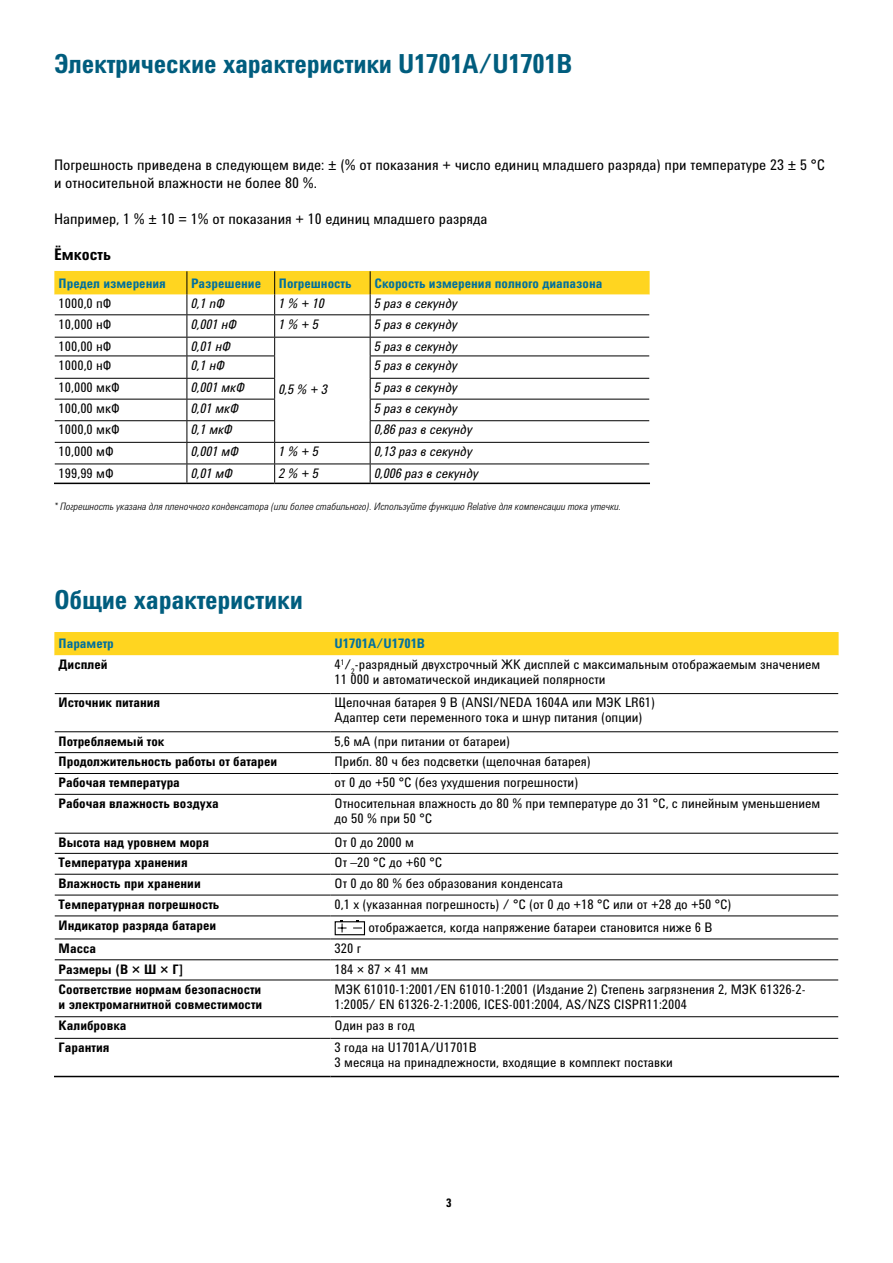
<style>
.page{position:relative;width:893px;height:1263px;background:#fff}
.page>*{position:absolute;margin:0;border:0;box-sizing:border-box;transform-origin:0 0}
.t1{font:700 27px "Agilent Condensed CFF";letter-spacing:-.01em;color:#005d7e}
.t2{font:700 16.5px "Agilent Condensed CFF";color:#000}
.t3{font:15px/18px "Agilent Condensed CFF";color:#000}
.t4{font:13.5px/15px "Agilent Condensed CFF";color:#000}
.t5{font:700 13.5px/15px "Agilent Condensed CFF";color:#000}
.t6{font:italic 13.5px "Agilent Condensed CFF";color:#000}
.t7{font:700 13.5px "Agilent Condensed CFF";color:#00709e}
.t8{font:italic 13.5px "Agilent Condensed CFF";color:#000}
.t9{font:700 12px "Agilent Condensed CFF";color:#000}
.t10{font:italic 300 10.5px "Agilent Condensed CFF";color:#000}
.s1{font-style:inherit}
</style>
<div class="page">
<hr style="left:54px;top:483px;width:133px;height:1px;background:#000">
<hr style="left:187px;top:483px;width:88px;height:1px;background:#000">
<hr style="left:275px;top:483px;width:95px;height:1px;background:#000">
<hr style="left:370px;top:483px;width:280px;height:1px;background:#000">
<svg style="left:54px;top:271px;width:596px;height:212px"></svg>
<div style="left:54px;top:632px;width:785px;height:23px;background:#ffd520"></div>
<svg style="left:54px;top:655px;width:785px;height:421px"></svg>
<hr style="left:55px;top:693px;width:275px;height:1px;background:#000">
<hr style="left:330px;top:693px;width:508px;height:1px;background:#000">
<hr style="left:55px;top:731px;width:275px;height:1px;background:#000">
<hr style="left:330px;top:731px;width:508px;height:1px;background:#000">
<hr style="left:55px;top:752px;width:275px;height:1px;background:#000">
<hr style="left:330px;top:752px;width:508px;height:1px;background:#000">
<hr style="left:55px;top:773px;width:275px;height:1px;background:#000">
<hr style="left:330px;top:773px;width:508px;height:1px;background:#000">
<hr style="left:55px;top:794px;width:275px;height:1px;background:#000">
<hr style="left:330px;top:794px;width:508px;height:1px;background:#000">
<hr style="left:55px;top:833px;width:275px;height:1px;background:#000">
<hr style="left:330px;top:833px;width:508px;height:1px;background:#000">
<hr style="left:55px;top:853px;width:275px;height:1px;background:#000">
<hr style="left:330px;top:853px;width:508px;height:1px;background:#000">
<hr style="left:55px;top:874px;width:275px;height:1px;background:#000">
<hr style="left:330px;top:874px;width:508px;height:1px;background:#000">
<hr style="left:55px;top:895px;width:275px;height:1px;background:#000">
<hr style="left:330px;top:895px;width:508px;height:1px;background:#000">
<hr style="left:55px;top:915px;width:275px;height:1px;background:#000">
<hr style="left:330px;top:915px;width:508px;height:1px;background:#000">
<hr style="left:55px;top:938px;width:275px;height:1px;background:#000">
<hr style="left:330px;top:938px;width:508px;height:1px;background:#000">
<hr style="left:55px;top:959px;width:275px;height:1px;background:#000">
<hr style="left:330px;top:959px;width:508px;height:1px;background:#000">
<hr style="left:55px;top:979px;width:275px;height:1px;background:#000">
<hr style="left:330px;top:979px;width:508px;height:1px;background:#000">
<hr style="left:55px;top:1016px;width:275px;height:1px;background:#000">
<hr style="left:330px;top:1016px;width:508px;height:1px;background:#000">
<hr style="left:55px;top:1038px;width:275px;height:1px;background:#000">
<hr style="left:330px;top:1038px;width:508px;height:1px;background:#000">
<hr style="left:54px;top:1076px;width:276px;height:1px;background:#000">
<hr style="left:330px;top:1076px;width:509px;height:1px;background:#000">
<div style="left:335px;top:921px;width:30px;height:14px;border:1px solid #000"></div>
<svg style="left:338px;top:920px;width:8px;height:12px"></svg>
<h1 class="t1" style="left:54px;top:43px;width:520px">Электрические характеристики U1701A/U1701B</h1>
<p class="t3" style="left:54px;top:156px;width:772px">Погрешность приведена в следующем виде: ± (% от показания + число единиц младшего разряда) при температуре 23 ± 5 °C и относительной влажности не более 80 %.</p>
<p class="t3" style="left:54px;top:210px;width:435px">Например, 1 % ± 10 = 1% от показания + 10 единиц младшего разряда</p>
<p class="t2" style="left:54px;top:242px;width:58px">Ёмкость</p>
<p class="t7" style="left:59px;top:273px;width:109px">Предел измерения</p>
<p class="t7" style="left:191px;top:273px;width:71px">Разрешение</p>
<p class="t7" style="left:279px;top:273px;width:74px">Погрешность</p>
<p class="t7" style="left:374px;top:273px;width:230px">Скорость измерения полного диапазона</p>
<p class="t4" style="left:59px;top:296px;width:55px">1000,0 пФ</p>
<p class="t6" style="left:191px;top:293px;width:35px">0,1 пФ</p>
<p class="t6" style="left:279px;top:293px;width:47px">1 % + 10</p>
<p class="t6" style="left:374px;top:293px;width:85px">5 раз в секунду</p>
<p class="t4" style="left:59px;top:316px;width:55px">10,000 нФ</p>
<p class="t6" style="left:191px;top:314px;width:47px">0,001 нФ</p>
<p class="t6" style="left:279px;top:314px;width:41px">1 % + 5</p>
<p class="t6" style="left:374px;top:314px;width:85px">5 раз в секунду</p>
<p class="t4" style="left:59px;top:338px;width:55px">100,00 нФ</p>
<p class="t6" style="left:191px;top:336px;width:41px">0,01 нФ</p>
<p class="t6" style="left:279px;top:380px;width:50px">0,5 % + 3</p>
<p class="t6" style="left:374px;top:336px;width:85px">5 раз в секунду</p>
<p class="t4" style="left:59px;top:357px;width:55px">1000,0 нФ</p>
<p class="t6" style="left:191px;top:355px;width:35px">0,1 нФ</p>
<p class="t6" style="left:374px;top:355px;width:85px">5 раз в секунду</p>
<p class="t4" style="left:59px;top:379px;width:63px">10,000 мкФ</p>
<p class="t8" style="left:191px;top:377px;width:55px">0,001 <span class="s1">мкФ</span></p>
<p class="t6" style="left:374px;top:377px;width:85px">5 раз в секунду</p>
<p class="t4" style="left:59px;top:400px;width:63px">100,00 мкФ</p>
<p class="t6" style="left:191px;top:398px;width:49px">0,01 мкФ</p>
<p class="t6" style="left:374px;top:398px;width:85px">5 раз в секунду</p>
<p class="t4" style="left:59px;top:422px;width:63px">1000,0 мкФ</p>
<p class="t6" style="left:191px;top:420px;width:43px">0,1 мкФ</p>
<p class="t6" style="left:374px;top:420px;width:100px">0,86 раз в секунду</p>
<p class="t4" style="left:59px;top:443px;width:57px">10,000 мФ</p>
<p class="t6" style="left:191px;top:441px;width:49px">0,001 мФ</p>
<p class="t6" style="left:279px;top:441px;width:41px">1 % + 5</p>
<p class="t6" style="left:374px;top:441px;width:100px">0,13 раз в секунду</p>
<p class="t4" style="left:59px;top:465px;width:57px">199,99 мФ</p>
<p class="t6" style="left:191px;top:463px;width:43px">0,01 мФ</p>
<p class="t6" style="left:279px;top:463px;width:41px">2 % + 5</p>
<p class="t6" style="left:374px;top:463px;width:106px">0,006 раз в секунду</p>
<p class="t10" style="left:54px;top:498px;width:569px">* Погрешность указана для пленочного конденсатора (или более стабильного). Используйте функцию Relative для компенсации тока утечки.</p>
<h1 class="t1" style="left:54px;top:579px;width:250px">Общие характеристики</h1>
<p class="t7" style="left:59px;top:634px;width:57px">Параметр</p>
<p class="t7" style="left:335px;top:634px;width:92px">U1701A/U1701B</p>
<p class="t5" style="left:59px;top:656px;width:50px">Дисплей</p>
<p class="t4" style="left:335px;top:656px;width:487px">4<sup>1</sup>/<sub>2</sub>-разрядный двухстрочный ЖК дисплей с максимальным отображаемым значением<br>11 000 и автоматической индикацией полярности</p>
<p class="t5" style="left:59px;top:695px;width:103px">Источник питания</p>
<p class="t4" style="left:335px;top:695px;width:322px">Щелочная батарея 9 В (ANSI/NEDA 1604A или МЭК LR61)<br>Адаптер сети переменного тока и шнур питания (опции)</p>
<p class="t5" style="left:59px;top:733px;width:107px">Потребляемый ток</p>
<p class="t4" style="left:335px;top:733px;width:177px">5,6 мА (при питании от батареи)</p>
<p class="t5" style="left:59px;top:754px;width:220px">Продолжительность работы от батареи</p>
<p class="t4" style="left:335px;top:754px;width:258px">Прибл. 80 ч без подсветки (щелочная батарея)</p>
<p class="t5" style="left:59px;top:774px;width:123px">Рабочая температура</p>
<p class="t4" style="left:335px;top:774px;width:245px">от 0 до +50 °C (без ухудшения погрешности)</p>
<p class="t5" style="left:59px;top:795px;width:162px">Рабочая влажность воздуха</p>
<p class="t4" style="left:335px;top:795px;width:487px">Относительная влажность до 80 % при температуре до 31 °C, с линейным уменьшением до 50 % при 50 °C</p>
<p class="t5" style="left:59px;top:834px;width:152px">Высота над уровнем моря</p>
<p class="t4" style="left:335px;top:834px;width:81px">От 0 до 2000 м</p>
<p class="t5" style="left:59px;top:854px;width:131px">Температура хранения</p>
<p class="t4" style="left:335px;top:854px;width:109px">От –20 °C до +60 °C</p>
<p class="t5" style="left:59px;top:875px;width:144px">Влажность при хранении</p>
<p class="t4" style="left:335px;top:875px;width:230px">От 0 до 80 % без образования конденсата</p>
<p class="t5" style="left:59px;top:896px;width:162px">Температурная погрешность</p>
<p class="t4" style="left:335px;top:896px;width:398px">0,1 x (указанная погрешность) / °C (от 0 до +18 °C или от +28 до +50 °C)</p>
<p class="t5" style="left:59px;top:917px;width:159px">Индикатор разряда батареи</p>
<p class="t4" style="left:368px;top:919px;width:346px">отображается, когда напряжение батареи становится ниже 6 В</p>
<p class="t5" style="left:59px;top:940px;width:39px">Масса</p>
<p class="t4" style="left:335px;top:940px;width:28px">320 г</p>
<p class="t5" style="left:59px;top:961px;width:126px">Размеры (В × Ш × Г]</p>
<p class="t4" style="left:335px;top:961px;width:95px">184 × 87 × 41 мм</p>
<p class="t5" style="left:59px;top:981px;width:205px">Соответствие нормам безопасности и электромагнитной совместимости</p>
<p class="t4" style="left:335px;top:981px;width:473px">МЭК 61010-1:2001/EN 61010-1:2001 (Издание 2) Степень загрязнения 2, МЭК 61326-2-<br>1:2005/ EN 61326-2-1:2006, ICES-001:2004, AS/NZS CISPR11:2004</p>
<p class="t5" style="left:59px;top:1018px;width:69px">Калибровка</p>
<p class="t4" style="left:335px;top:1018px;width:82px">Один раз в год</p>
<p class="t5" style="left:59px;top:1039px;width:52px">Гарантия</p>
<p class="t4" style="left:335px;top:1039px;width:340px">3 года на U1701A/U1701B<br>3 месяца на принадлежности, входящие в комплект поставки</p>
<p class="t9" style="left:446px;top:1193px;width:7px">3</p>
</div>
